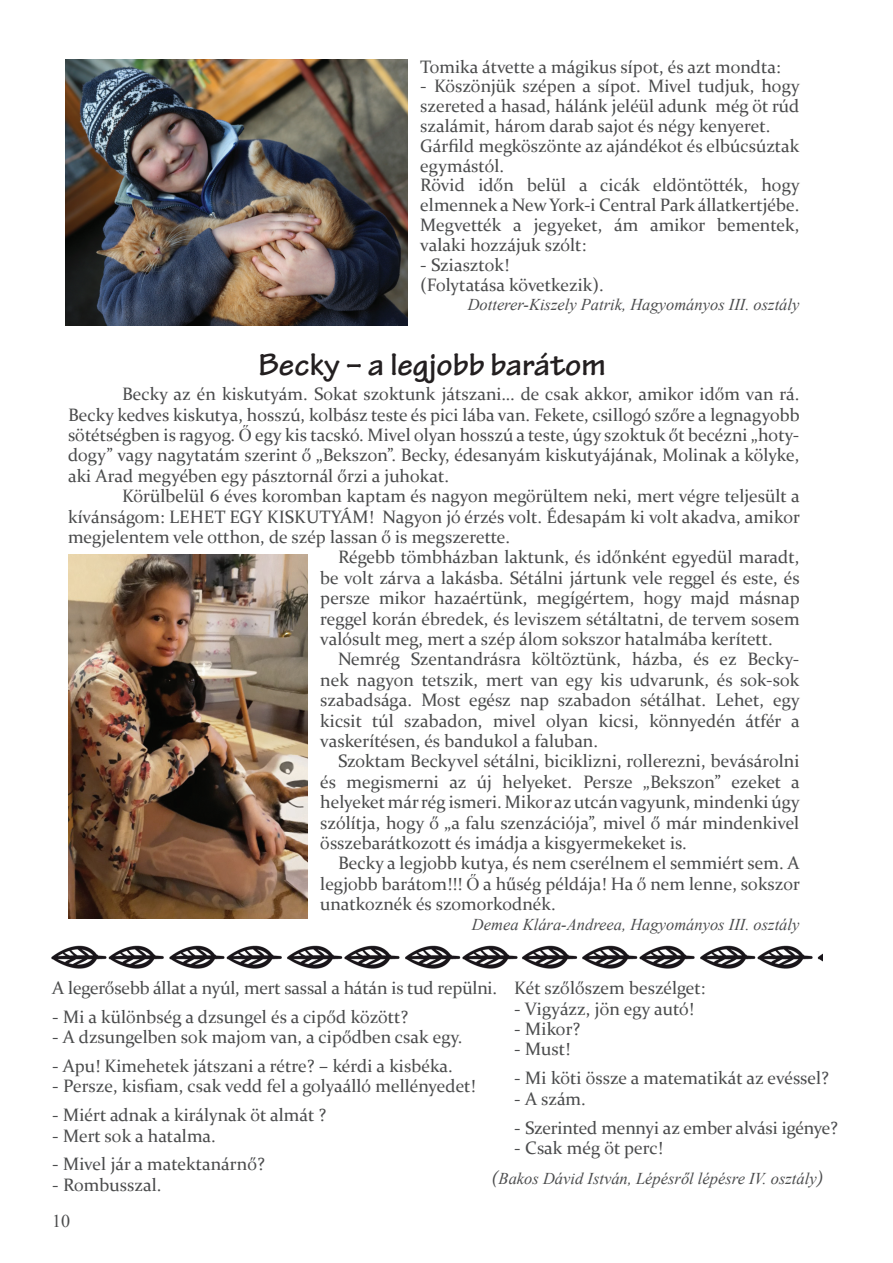
<style>
.page{position:relative;width:893px;height:1263px;background:#fff}
.page>*{position:absolute;margin:0;border:0;box-sizing:border-box;transform-origin:0 0}
.t1{font:700 33px "Tekton Pro";color:#231f20}
.t2{font:18px/19.8px "Constantia";color:#4b4c4d}
.t3{font:18px "Times New Roman";color:#4b4c4d}
.t4{font:italic 16.5px "Times New Roman";color:#4b4c4d}
.s1{font-family:"Times New Roman"}
.s2{font-family:"Constantia";font-size:18px}
</style>
<div class="page">
<img style="left:51px;top:945px;width:771px;height:24px">
<img style="left:68px;top:554px;width:239px;height:364px">
<img style="left:66px;top:59px;width:342px;height:266px">
<p class="t2" style="left:420px;top:56px;width:362px">Tomika átvette a mágikus sípot, és azt mondta:</p>
<p class="t2" style="left:420px;top:76px;width:381px">- Köszönjük szépen a sípot. Mivel tudjuk, hogy szereted a hasad, hálánk jeléül adunk még öt rúd szalámit, három darab sajot és négy kenyeret.<br>Gárfild megköszönte az ajándékot és elbúcsúztak egymástól.<br>Rövid időn belül a cicák eldöntötték, hogy elmennek a New York-i Central Park állatkertjébe.<br>Megvették a jegyeket, ám amikor bementek, valaki hozzájuk szólt:</p>
<p class="t2" style="left:420px;top:254px;width:185px">- Sziasztok!<br>(Folytatása következik).</p>
<p class="t4" style="left:468px;top:293px;width:333px">Dotterer-Kiszely Patrik, Hagyományos III. osztály</p>
<h1 class="t1" style="left:259px;top:345px;width:349px">Becky – a legjobb barátom</h1>
<p class="t2" style="left:68px;top:383px;width:733px;line-height:20.4px;text-align:justify;text-indent:54px">Becky az én kiskutyám. Sokat szoktunk játszani… de csak akkor, amikor időm van rá.<br>Becky kedves kiskutya, hosszú, kolbász teste és pici lába van. Fekete, csillogó szőre a legnagyobb sötétségben is ragyog. <span class="s1">Ő</span> egy kis tacskó. Mivel olyan hosszú a teste, úgy szoktuk őt becézni „hoty&shy;dogy” vagy nagytatám szerint ő „Bekszon”. Becky, édesanyám kiskutyájának, Molinak a kölyke, aki Arad megyében egy pásztornál őrzi a juhokat.</p>
<p class="t2" style="left:122px;top:485px;width:679px">Körülbelül 6 éves koromban kaptam és nagyon megörültem neki, mert végre teljesült a</p>
<p class="t2" style="left:68px;top:506px;width:733px">kívánságom: LEHET EGY KISKUTYÁM! Nagyon jó érzés volt. Édesapám ki volt akadva, amikor</p>
<p class="t2" style="left:68px;top:526px;width:444px">megjelentem vele otthon, de szép lassan ő is megszerette.</p>
<p class="t2" style="left:338px;top:546px;width:463px">Régebb tömbházban laktunk, és időnként egyedül maradt,</p>
<p class="t2" style="left:320px;top:567px;width:481px">be volt zárva a lakásba. Sétálni jártunk vele reggel és este, és</p>
<p class="t2" style="left:320px;top:587px;width:481px">persze mikor hazaértünk, megígértem, hogy majd másnap</p>
<p class="t2" style="left:320px;top:608px;width:481px">reggel korán ébredek, és leviszem sétáltatni, de tervem sosem</p>
<p class="t2" style="left:320px;top:628px;width:454px">valósult meg, mert a szép álom sokszor hatalmába kerített.</p>
<p class="t2" style="left:338px;top:648px;width:463px">Nemrég Szentandrásra költöztünk, házba, és ez Becky-</p>
<p class="t2" style="left:320px;top:669px;width:481px">nek nagyon tetszik, mert van egy kis udvarunk, és sok-sok</p>
<p class="t2" style="left:320px;top:689px;width:481px">szabadsága. Most egész nap szabadon sétálhat. Lehet, egy</p>
<p class="t2" style="left:320px;top:710px;width:481px">kicsit túl szabadon, mivel olyan kicsi, könnyedén átfér a</p>
<p class="t2" style="left:320px;top:730px;width:279px">vaskerítésen, és bandukol a faluban.</p>
<p class="t2" style="left:338px;top:750px;width:463px">Szoktam Beckyvel sétálni, biciklizni, rollerezni, bevásárolni</p>
<p class="t2" style="left:320px;top:771px;width:481px">és megismerni az új helyeket. Persze „Bekszon” ezeket a</p>
<p class="t2" style="left:320px;top:791px;width:481px">helyeket már rég ismeri. Mikor az utcán vagyunk, mindenki úgy</p>
<p class="t2" style="left:320px;top:812px;width:481px">szólítja, hogy ő „a falu szenzációja”, mivel ő már mindenkivel</p>
<p class="t2" style="left:320px;top:832px;width:368px">összebarátkozott és imádja a kisgyermekeket is.</p>
<p class="t2" style="left:338px;top:852px;width:463px">Becky a legjobb kutya, és nem cserélnem el semmiért sem. A</p>
<p class="t2" style="left:320px;top:873px;width:481px">legjobb barátom!!! <span class="s1">Ő</span> a hűség példája! Ha ő nem lenne, sokszor</p>
<p class="t2" style="left:320px;top:893px;width:237px">unatkoznék és szomorkodnék.</p>
<p class="t4" style="left:472px;top:913px;width:329px">Demea Klára-Andreea, Hagyományos III. osztály</p>
<p class="t2" style="left:52px;top:977px;width:446px">A legerősebb állat a nyúl, mert sassal a hátán is tud repülni.</p>
<p class="t2" style="left:52px;top:1006px;width:358px">- Mi a különbség a dzsungel és a cipőd között?</p>
<p class="t2" style="left:52px;top:1026px;width:412px">- A dzsungelben sok majom van, a cipődben csak egy.</p>
<p class="t2" style="left:52px;top:1055px;width:402px">- Apu! Kimehetek játszani a rétre? – kérdi a kisbéka.</p>
<p class="t2" style="left:52px;top:1075px;width:425px">- Persze, kisfiam, csak vedd fel a golyaálló mellényedet!</p>
<p class="t2" style="left:52px;top:1104px;width:276px">- Miért adnak a királynak öt almát ?</p>
<p class="t2" style="left:52px;top:1125px;width:165px">- Mert sok a hatalma.</p>
<p class="t2" style="left:52px;top:1153px;width:214px">- Mivel jár a matektanárnő?</p>
<p class="t2" style="left:52px;top:1174px;width:111px">- Rombusszal.</p>
<p class="t2" style="left:514px;top:977px;width:193px">Két szőlőszem beszélget:</p>
<p class="t2" style="left:514px;top:998px;width:181px">- Vigyázz, jön egy autó!</p>
<p class="t2" style="left:514px;top:1018px;width:68px">- Mikor?</p>
<p class="t2" style="left:514px;top:1038px;width:57px">- Must!</p>
<p class="t2" style="left:514px;top:1067px;width:316px">- Mi köti össze a matematikát az evéssel?</p>
<p class="t2" style="left:514px;top:1088px;width:73px">- A szám.</p>
<p class="t2" style="left:514px;top:1117px;width:325px">- Szerinted mennyi az ember alvási igénye?</p>
<p class="t2" style="left:514px;top:1137px;width:150px">- Csak még öt perc!</p>
<p class="t4" style="left:492px;top:1167px;width:333px"><span class="s2">(</span>Bakos Dávid István, Lépésről lépésre IV. osztály<span class="s2">)</span></p>
<p class="t3" style="left:52px;top:1208px;width:19px">10</p>
</div>
